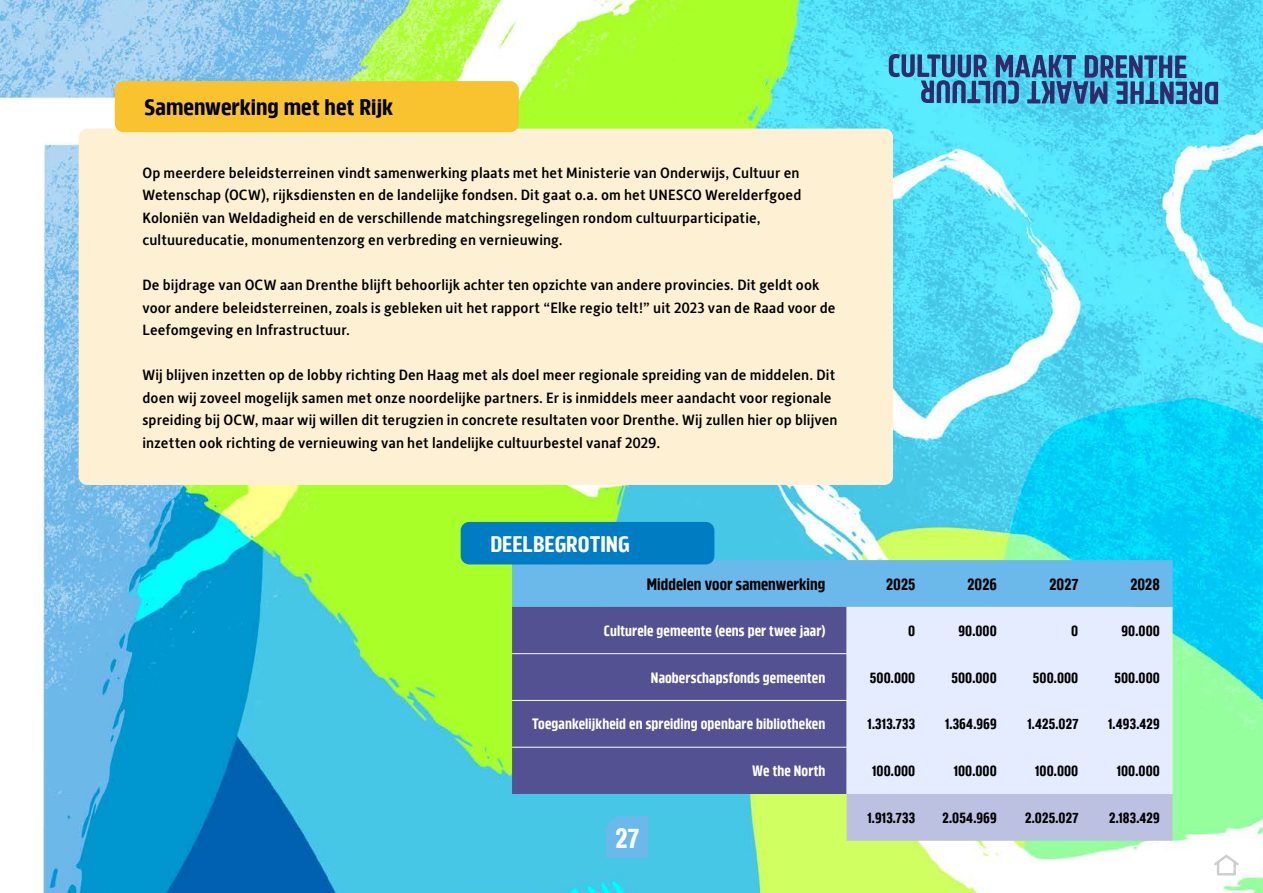
<style>
.page{position:relative;width:1263px;height:893px;background:#fff}
.page>*{position:absolute;margin:0;border:0;box-sizing:border-box;transform-origin:0 0}
.t1{font:700 condensed 28.5px "Amfibia";color:#fff}
.bandje{font:700 condensed 22.5px "Amfibia";color:#000;scale:1.1 1}
.bandje-2{font:700 condensed 22.5px "Amfibia";color:#fff;scale:1.07 1}
.Tabel_tekst{font:700 condensed 16.5px "Amfibia";letter-spacing:.005em;color:#000}
.t2{font:500 15px/22.5px "Alber New";letter-spacing:.005em;color:#000}
.Tabel_tekst-2{font:700 condensed 15px "Amfibia";letter-spacing:.005em;color:#000}
.Tabel_tekst-3{font:700 condensed 15px "Amfibia";letter-spacing:.01em;color:#fff}
</style>
<div class="page">
<img style="left:0;top:0;width:1263px;height:893px">
<svg style="left:889px;top:54px;width:329px;height:50px;background:#438fba"></svg>
<div style="left:512px;top:560px;width:660px;height:47px;background:#6bb8ea"></div>
<div style="left:512px;top:607px;width:334px;height:187px;background:#535191"></div>
<div style="left:846px;top:607px;width:326px;height:187px;background:#e6ecff"></div>
<div style="left:846px;top:794px;width:326px;height:47px;background:#bcc1e2"></div>
<hr style="left:512px;top:653px;width:334px;height:1px;background:#fff">
<hr style="left:512px;top:700px;width:334px;height:1px;background:#fff">
<hr style="left:512px;top:747px;width:334px;height:1px;background:#fff">
<div style="left:461px;top:522px;width:253px;height:42px;background:#007cc2;border-radius:9px"></div>
<div style="left:79px;top:129px;width:814px;height:356px;background:#fef0d3;border-radius:9px"></div>
<div style="left:115px;top:81px;width:404px;height:51px;background:#f9c330;border-radius:9px"></div>
<div style="left:606px;top:816px;width:42px;height:42px;background:#6bb8ea"></div>
<svg style="left:1212px;top:853px;width:28px;height:23px"></svg>
<p class="bandje" style="left:145px;top:93px;width:228px">Samenwerking met het Rijk</p>
<p class="t2" style="left:142px;top:161px;width:660px">Op meerdere beleidsterreinen vindt samenwerking plaats met het Ministerie van Onderwijs, Cultuur en Wetenschap (OCW), rijksdiensten en de landelijke fondsen. Dit gaat o.a. om het UNESCO Werelderfgoed Koloniën van Weldadigheid en de verschillende matchingsregelingen rondom cultuurparticipatie, cultuureducatie, monumentenzorg en verbreding en vernieuwing.</p>
<p class="t2" style="left:142px;top:273px;width:695px">De bijdrage van OCW aan Drenthe blijft behoorlijk achter ten opzichte van andere provincies. Dit geldt ook voor andere beleidsterreinen, zoals is gebleken uit het rapport “Elke regio telt!” uit 2023 van de Raad voor de<br>Leefomgeving en Infrastructuur.</p>
<p class="t2" style="left:142px;top:363px;width:697px">Wij blijven inzetten op de lobby richting Den Haag met als doel meer regionale spreiding van de middelen. Dit doen wij zoveel mogelijk samen met onze noordelijke partners. Er is inmiddels meer aandacht voor regionale spreiding bij OCW, maar wij willen dit terugzien in concrete resultaten voor Drenthe. Wij zullen hier op blijven inzetten ook richting de vernieuwing van het landelijke cultuurbestel vanaf 2029.</p>
<p class="bandje-2" style="left:490px;top:529px;width:132px">DEELBEGROTING</p>
<p class="Tabel_tekst" style="left:647px;top:573px;width:180px">Middelen voor samenwerking</p>
<p class="Tabel_tekst" style="left:886px;top:573px;width:31px">2025</p>
<p class="Tabel_tekst" style="left:967px;top:573px;width:31px">2026</p>
<p class="Tabel_tekst" style="left:1049px;top:573px;width:30px">2027</p>
<p class="Tabel_tekst" style="left:1130px;top:573px;width:31px">2028</p>
<p class="Tabel_tekst-3" style="left:604px;top:621px;width:223px">Culturele gemeente (eens per twee jaar)</p>
<p class="Tabel_tekst-2" style="left:908px;top:621px;width:9px">0</p>
<p class="Tabel_tekst-2" style="left:958px;top:621px;width:40px">90.000</p>
<p class="Tabel_tekst-2" style="left:1071px;top:621px;width:9px">0</p>
<p class="Tabel_tekst-2" style="left:1121px;top:621px;width:40px">90.000</p>
<p class="Tabel_tekst-3" style="left:651px;top:668px;width:176px">Naoberschapsfonds gemeenten</p>
<p class="Tabel_tekst-2" style="left:870px;top:668px;width:47px">500.000</p>
<p class="Tabel_tekst-2" style="left:951px;top:668px;width:47px">500.000</p>
<p class="Tabel_tekst-2" style="left:1033px;top:668px;width:47px">500.000</p>
<p class="Tabel_tekst-2" style="left:1114px;top:668px;width:47px">500.000</p>
<p class="Tabel_tekst-3" style="left:532px;top:715px;width:295px">Toegankelijkheid en spreiding openbare bibliotheken</p>
<p class="Tabel_tekst-2" style="left:868px;top:715px;width:49px">1.313.733</p>
<p class="Tabel_tekst-2" style="left:945px;top:715px;width:53px">1.364.969</p>
<p class="Tabel_tekst-2" style="left:1027px;top:715px;width:52px">1.425.027</p>
<p class="Tabel_tekst-2" style="left:1108px;top:715px;width:53px">1.493.429</p>
<p class="Tabel_tekst-3" style="left:752px;top:761px;width:75px">We the North</p>
<p class="Tabel_tekst-2" style="left:872px;top:761px;width:45px">100.000</p>
<p class="Tabel_tekst-2" style="left:954px;top:761px;width:45px">100.000</p>
<p class="Tabel_tekst-2" style="left:1035px;top:761px;width:45px">100.000</p>
<p class="Tabel_tekst-2" style="left:1117px;top:761px;width:45px">100.000</p>
<p class="Tabel_tekst-2" style="left:867px;top:808px;width:49px">1.913.733</p>
<p class="Tabel_tekst-2" style="left:942px;top:808px;width:56px">2.054.969</p>
<p class="Tabel_tekst-2" style="left:1025px;top:808px;width:55px">2.025.027</p>
<p class="Tabel_tekst-2" style="left:1109px;top:808px;width:52px">2.183.429</p>
<h1 class="t1" style="left:616px;top:819px;width:25px">27</h1>
</div>
